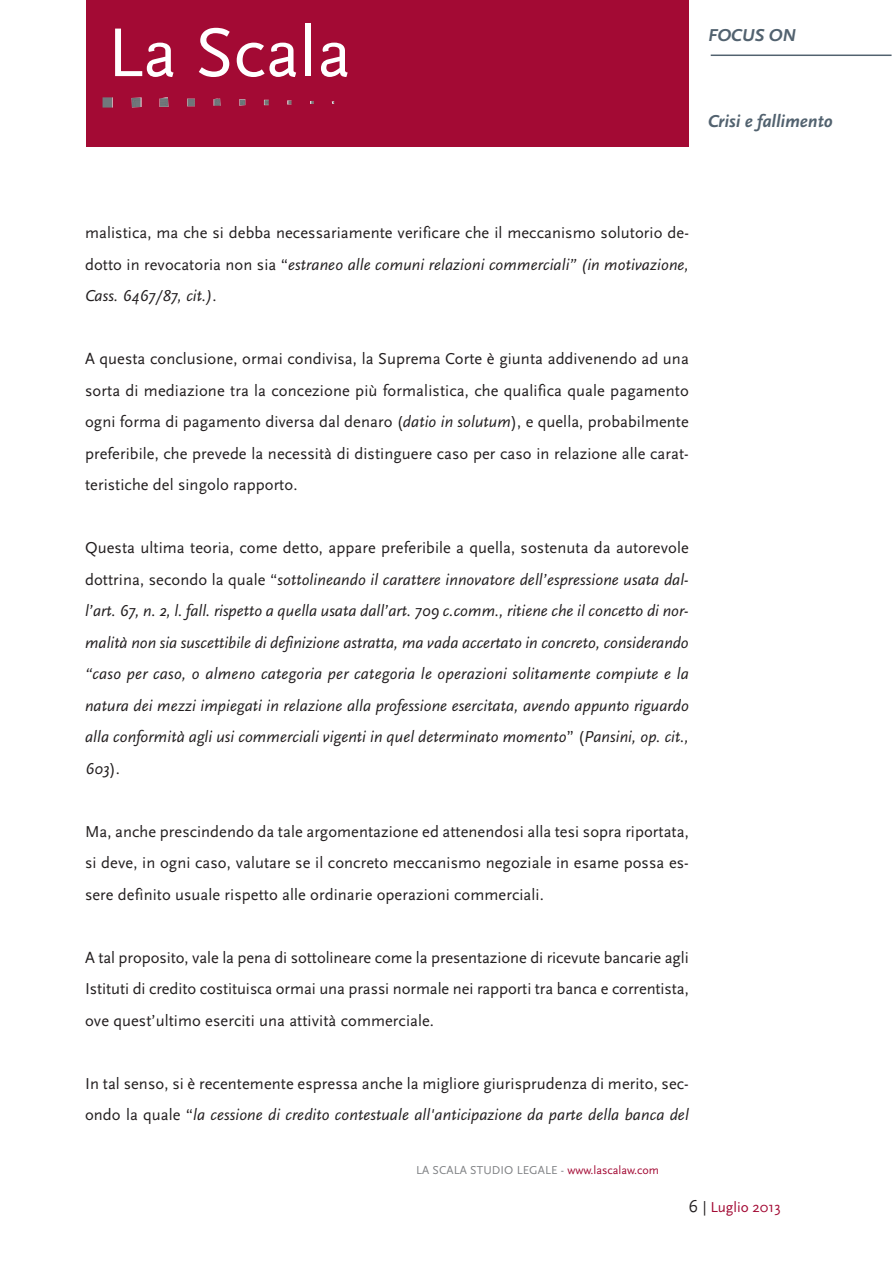
<style>
.page{position:relative;width:893px;height:1263px;background:#fff}
.page>*{position:absolute;margin:0;border:0;box-sizing:border-box;transform-origin:0 0}
.t1{font:72px "Scala Sans";color:#fff}
.t2{font:italic 700 18px "Scala Sans";color:#52626f}
.t3{font:16.5px/31.5px "Scala Sans";letter-spacing:.005em;color:#231f20;text-align:justify}
.t4{font:italic 16.5px/31.5px "Scala Sans";letter-spacing:.005em;color:#231f20;text-align:justify}
.t5{font:15px "Scala Sans";color:#a30a34}
.t6{font:12px "Scala Sans";letter-spacing:.01em;color:#808285}
.s1{font-style:italic}
.s2{font-style:normal}
.s3{color:#a30a34}
.s4{font-size:18px;color:#231f20}
.s5{color:#231f20}
</style>
<div class="page">
<div style="left:86px;top:0;width:603px;height:147px;background:#a30a34"></div>
<hr style="left:711px;top:55px;width:180px;height:1px;background:#52626f">
<img style="left:103px;top:97px;width:231px;height:11px">
<h1 class="t1" style="left:107px;top:14px;width:246px">La Scala</h1>
<p class="t2" style="left:708px;top:25px;width:90px">FOCUS ON</p>
<p class="t2" style="left:708px;top:111px;width:126px">Crisi e fallimento</p>
<p class="t3" style="left:85px;top:217px;width:605px">malistica, ma che si debba necessariamente verificare che il meccanismo solutorio de&shy;dotto in revocatoria non sia “<span class="s1">estraneo alle comuni relazioni commerciali” (in motivazione, Cass. 6467/87, cit.)</span>.</p>
<p class="t3" style="left:85px;top:343px;width:605px">A questa conclusione, ormai condivisa, la Suprema Corte è giunta addivenendo ad una sorta di mediazione tra la concezione più formalistica, che qualifica quale pagamento ogni forma di pagamento diversa dal denaro (<span class="s1">datio in solutum</span>), e quella, probabilmente preferibile, che prevede la necessità di distinguere caso per caso in relazione alle carat&shy;teristiche del singolo rapporto.</p>
<p class="t4" style="left:85px;top:532px;width:605px"><span class="s2">Questa ultima teoria, come detto, appare preferibile a quella, sostenuta da autorevole dottrina, secondo la quale “</span>sottolineando il carattere innovatore dell’espressione usata dal&shy;l’art. 67, n. 2, l. fall. rispetto a quella usata dall’art. 709 c.comm., ritiene che il concetto di nor&shy;malità non sia suscettibile di definizione astratta, ma vada accertato in concreto, considerando “caso per caso, o almeno categoria per categoria le operazioni solitamente compiute e la natura dei mezzi impiegati in relazione alla professione esercitata, avendo appunto riguardo alla conformità agli usi commerciali vigenti in quel determinato momento<span class="s2">” (</span>Pansini, op. cit., 603<span class="s2">).</span></p>
<p class="t3" style="left:85px;top:816px;width:605px">Ma, anche prescindendo da tale argomentazione ed attenendosi alla tesi sopra riportata, si deve, in ogni caso, valutare se il concreto meccanismo negoziale in esame possa es&shy;sere definito usuale rispetto alle ordinarie operazioni commerciali.</p>
<p class="t3" style="left:85px;top:942px;width:605px">A tal proposito, vale la pena di sottolineare come la presentazione di ricevute bancarie agli Istituti di credito costituisca ormai una prassi normale nei rapporti tra banca e correntista, ove quest’ultimo eserciti una attività commerciale.</p>
<p class="t3" style="left:85px;top:1068px;width:605px">In tal senso, si è recentemente espressa anche la migliore giurisprudenza di merito, sec&shy;ondo la quale “<span class="s1">la cessione di credito contestuale all'anticipazione da parte della banca del</span></p>
<p class="t6" style="left:416px;top:1163px;width:244px">LA SCALA STUDIO LEGALE - <span class="s3">www.lascalaw.com</span></p>
<p class="t5" style="left:689px;top:1199px;width:94px"><span class="s4">6</span> <span class="s5">|</span> Luglio 2013</p>
</div>
